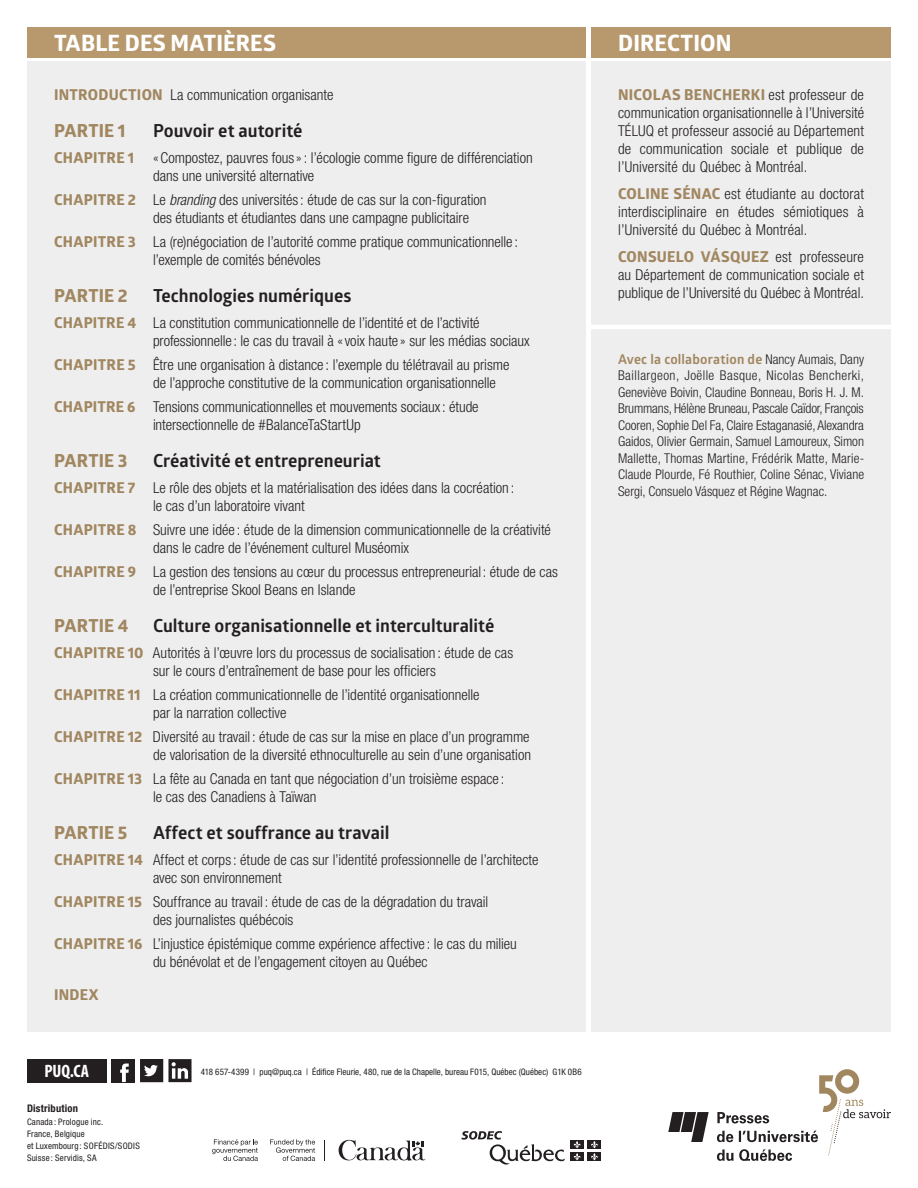
<style>
.page{position:relative;width:918px;height:1188px;background:#fff}
.page>*{position:absolute;margin:0;border:0;box-sizing:border-box;transform-origin:0 0}
._1_Fiche_Titre_verso{font:700 22.5px "Globerx";letter-spacing:.01em;color:#fff}
._2_Fiche_Niv1-verso{font:700 18px "Glober";color:#231f20}
._2_Fiche_Niv1-verso-2{font:700 18px "Globerx";letter-spacing:.01em;color:#a18760}
.t1{font:700 condensed 18px "Myriad Pro";color:#fff}
._3_Fiche_Niv2-verso{font:300 condensed 15px/18px "Helvetica Neue LT Std";color:#231f20}
._7_Fiche_bios_auteur{font:300 condensed 15px/18px "Helvetica Neue LT Std";letter-spacing:.01em;color:#231f20;text-align:justify}
._3_Fiche_Niv2-verso-2{font:700 15px "Globerx";letter-spacing:.02em;color:#a18760}
._8_Fiche_collaborati{font:300 condensed 13.5px/16.5px "Helvetica Neue LT Std";color:#231f20;text-align:justify}
.t2{font:700 condensed 10.5px "Helvetica Neue LT Std";letter-spacing:.02em;color:#231f20}
.t3{font:condensed 9px/12px "Helvetica Neue LT Std";letter-spacing:.015em;color:#231f20}
.s1{font-family:"Globerx";font-weight:700;font-stretch:normal;color:#a18760}
.s2{font-style:italic}
.s3{font-family:"Glober";font-weight:700;font-stretch:normal;color:#a18760}
</style>
<div class="page">
<div style="left:591px;top:62px;width:300px;height:970px;background:#eeeeef"></div>
<div style="left:27px;top:62px;width:558px;height:970px;background:#eeeeef"></div>
<svg style="left:668px;top:1112px;width:41px;height:30px"></svg>
<svg style="left:717px;top:1069px;width:174px;height:92px"></svg>
<svg style="left:339px;top:1139px;width:86px;height:22px"></svg>
<svg style="left:212px;top:1139px;width:46px;height:22px"></svg>
<svg style="left:270px;top:1139px;width:45px;height:22px"></svg>
<svg style="left:324px;top:1140px;width:1px;height:21px"></svg>
<div style="left:570px;top:1141px;width:14px;height:8px;background:#231f20"></div>
<div style="left:588px;top:1141px;width:13px;height:8px;background:#231f20"></div>
<div style="left:570px;top:1153px;width:14px;height:8px;background:#231f20"></div>
<svg style="left:574px;top:1141px;width:7px;height:19px"></svg>
<div style="left:588px;top:1153px;width:13px;height:8px;background:#231f20"></div>
<svg style="left:591px;top:1141px;width:7px;height:19px"></svg>
<svg style="left:461px;top:1131px;width:104px;height:34px"></svg>
<div style="left:27px;top:27px;width:558px;height:30px;background:#b8996d"></div>
<div style="left:591px;top:27px;width:300px;height:30px;background:#b8996d"></div>
<div style="left:112px;top:1059px;width:23px;height:23px;background:#231f20"></div>
<svg style="left:120px;top:1064px;width:9px;height:18px"></svg>
<div style="left:27px;top:1059px;width:80px;height:23px;background:#231f20"></div>
<svg style="left:140px;top:1059px;width:52px;height:23px"></svg>
<hr style="left:588px;top:325px;width:306px;height:4px;background:#fff">
<h1 class="_1_Fiche_Titre_verso" style="left:54px;top:26px;width:224px">TABLE DES MATIÈRES</h1>
<p class="_3_Fiche_Niv2-verso" style="left:54px;top:85px;width:281px"><span class="s1">INTRODUCTION</span> La communication organisante</p>
<p class="_2_Fiche_Niv1-verso-2" style="left:54px;top:118px;width:73px">PARTIE 1</p>
<p class="_2_Fiche_Niv1-verso" style="left:153px;top:118px;width:151px">Pouvoir et autorité</p>
<p class="_3_Fiche_Niv2-verso-2" style="left:54px;top:146px;width:82px">CHAPITRE 1</p>
<p class="_3_Fiche_Niv2-verso" style="left:153px;top:148px;width:381px">«Compostez, pauvres fous»: l’écologie comme figure de différenciation dans une université alternative</p>
<p class="_3_Fiche_Niv2-verso" style="left:153px;top:190px;width:335px;text-indent:-99px"><span class="s1">CHAPITRE 2</span> Le <span class="s2">branding</span> des universités: étude de cas sur la con-figuration des étudiants et étudiantes dans une campagne publicitaire</p>
<p class="_3_Fiche_Niv2-verso" style="left:153px;top:232px;width:367px;text-indent:-99px"><span class="s1">CHAPITRE 3</span> La (re)négociation de l’autorité comme pratique communicationnelle : l’exemple de comités bénévoles</p>
<p class="_2_Fiche_Niv1-verso-2" style="left:54px;top:283px;width:75px">PARTIE 2</p>
<p class="_2_Fiche_Niv1-verso" style="left:153px;top:283px;width:200px">Technologies numériques</p>
<p class="_3_Fiche_Niv2-verso" style="left:153px;top:313px;width:378px;text-indent:-99px"><span class="s1">CHAPITRE 4</span> La constitution communicationnelle de l’identité et de l’activité professionnelle : le cas du travail à «voix haute » sur les médias sociaux</p>
<p class="_3_Fiche_Niv2-verso" style="left:153px;top:355px;width:358px;text-indent:-99px"><span class="s1">CHAPITRE 5</span> Être une organisation à distance : l’exemple du télétravail au prisme de l’approche constitutive de la communication organisationnelle</p>
<p class="_3_Fiche_Niv2-verso" style="left:153px;top:397px;width:327px;text-indent:-99px"><span class="s1">CHAPITRE 6</span> Tensions communicationnelles et mouvements sociaux: étude intersectionnelle de #BalanceTaStartUp</p>
<p class="_2_Fiche_Niv1-verso-2" style="left:54px;top:448px;width:75px">PARTIE 3</p>
<p class="_2_Fiche_Niv1-verso" style="left:153px;top:448px;width:229px">Créativité et entrepreneuriat</p>
<p class="_3_Fiche_Niv2-verso" style="left:153px;top:478px;width:363px;text-indent:-99px"><span class="s1">CHAPITRE 7</span> Le rôle des objets et la matérialisation des idées dans la cocréation : le cas d’un laboratoire vivant</p>
<p class="_3_Fiche_Niv2-verso" style="left:153px;top:520px;width:399px;text-indent:-99px"><span class="s1">CHAPITRE 8</span> Suivre une idée : étude de la dimension communicationnelle de la créativité dans le cadre de l’événement culturel Muséomix</p>
<p class="_3_Fiche_Niv2-verso" style="left:153px;top:562px;width:406px;text-indent:-99px"><span class="s1">CHAPITRE 9</span> La gestion des tensions au cœur du processus entrepreneurial: étude de cas de l’entreprise Skool Beans en Islande</p>
<p class="_2_Fiche_Niv1-verso-2" style="left:54px;top:613px;width:76px">PARTIE 4</p>
<p class="_2_Fiche_Niv1-verso" style="left:153px;top:613px;width:343px">Culture organisationnelle et interculturalité</p>
<p class="_3_Fiche_Niv2-verso" style="left:153px;top:643px;width:362px;text-indent:-99px"><span class="s1">CHAPITRE 10</span> Autorités à l’œuvre lors du processus de socialisation : étude de cas sur le cours d’entraînement de base pour les officiers</p>
<p class="_3_Fiche_Niv2-verso" style="left:153px;top:685px;width:328px;text-indent:-99px"><span class="s1">CHAPITRE 11</span> La création communicationnelle de l’identité organisationnelle par la narration collective</p>
<p class="_3_Fiche_Niv2-verso" style="left:54px;top:727px;width:479px;text-align:right"><span class="s1">CHAPITRE 12</span> Diversité au travail : étude de cas sur la mise en place d’un programme de valorisation de la diversité ethnoculturelle au sein d’une organisation</p>
<p class="_3_Fiche_Niv2-verso" style="left:153px;top:769px;width:353px;text-indent:-99px"><span class="s1">CHAPITRE 13</span> La fête au Canada en tant que négociation d’un troisième espace : le cas des Canadiens à Taïwan</p>
<p class="_2_Fiche_Niv1-verso-2" style="left:54px;top:820px;width:75px">PARTIE 5</p>
<p class="_2_Fiche_Niv1-verso" style="left:153px;top:820px;width:238px">Affect et souffrance au travail</p>
<p class="_3_Fiche_Niv2-verso" style="left:153px;top:850px;width:387px;text-indent:-99px"><span class="s1">CHAPITRE 14</span> Affect et corps: étude de cas sur l’identité professionnelle de l’architecte avec son environnement</p>
<p class="_3_Fiche_Niv2-verso" style="left:153px;top:892px;width:337px;text-indent:-99px"><span class="s1">CHAPITRE 15</span> Souffrance au travail : étude de cas de la dégradation du travail des journalistes québécois</p>
<p class="_3_Fiche_Niv2-verso" style="left:153px;top:934px;width:365px;text-indent:-99px"><span class="s1">CHAPITRE 16</span> L’injustice épistémique comme expérience affective : le cas du milieu du bénévolat et de l’engagement citoyen au Québec</p>
<p class="_3_Fiche_Niv2-verso-2" style="left:54px;top:983px;width:46px">INDEX</p>
<p class="t1" style="left:44px;top:1060px;width:46px">PUQ.CA</p>
<p class="t2" style="left:27px;top:1101px;width:53px">Distribution</p>
<p class="t3" style="left:27px;top:1116px;width:114px">Canada: Prologue inc.<br>France, Belgique<br>et Luxembourg: SOFÉDIS/SODIS<br>Suisse: Servidis, SA</p>
<p class="t3" style="left:201px;top:1066px;width:382px">418 657-4399 | puq@puq.ca | Édifice Fleurie, 480, rue de la Chapelle, bureau F015, Québec (Québec) G1K 0B6</p>
<p class="_1_Fiche_Titre_verso" style="left:618px;top:26px;width:115px">DIRECTION</p>
<p class="_7_Fiche_bios_auteur" style="left:618px;top:85px;width:248px"><span class="s1">NICOLAS BENCHERKI</span> est professeur de communication organisationnelle à l’Université TÉLUQ et professeur associé au Département de communication sociale et publique de l’Université du Québec à Montréal.</p>
<p class="_7_Fiche_bios_auteur" style="left:618px;top:184px;width:247px"><span class="s1">COLINE SÉNAC</span> est étudiante au doctorat interdisciplinaire en études sémiotiques à l’Université du Québec à Montréal.</p>
<p class="_7_Fiche_bios_auteur" style="left:618px;top:247px;width:247px"><span class="s1">CONSUELO VÁSQUEZ</span> est professeure au Département de communication sociale et publique de l’Université du Québec à Montréal.</p>
<p class="_8_Fiche_collaborati" style="left:618px;top:351px;width:248px"><span class="s3">Avec la collaboration de</span> Nancy Aumais, Dany Baillargeon, Joëlle Basque, Nicolas Bencherki, Geneviève Boivin, Claudine Bonneau, Boris H. J. M.<br>Brummans, Hélène Bruneau, Pascale Caïdor, François Cooren, Sophie Del Fa, Claire Estaganasié, Alexandra Gaidos, Olivier Germain, Samuel Lamoureux, Simon Mallette, Thomas Martine, Frédérik Matte, Marie-Claude Plourde, Fé Routhier, Coline Sénac, Viviane Sergi, Consuelo Vásquez et Régine Wagnac.</p>
</div>
